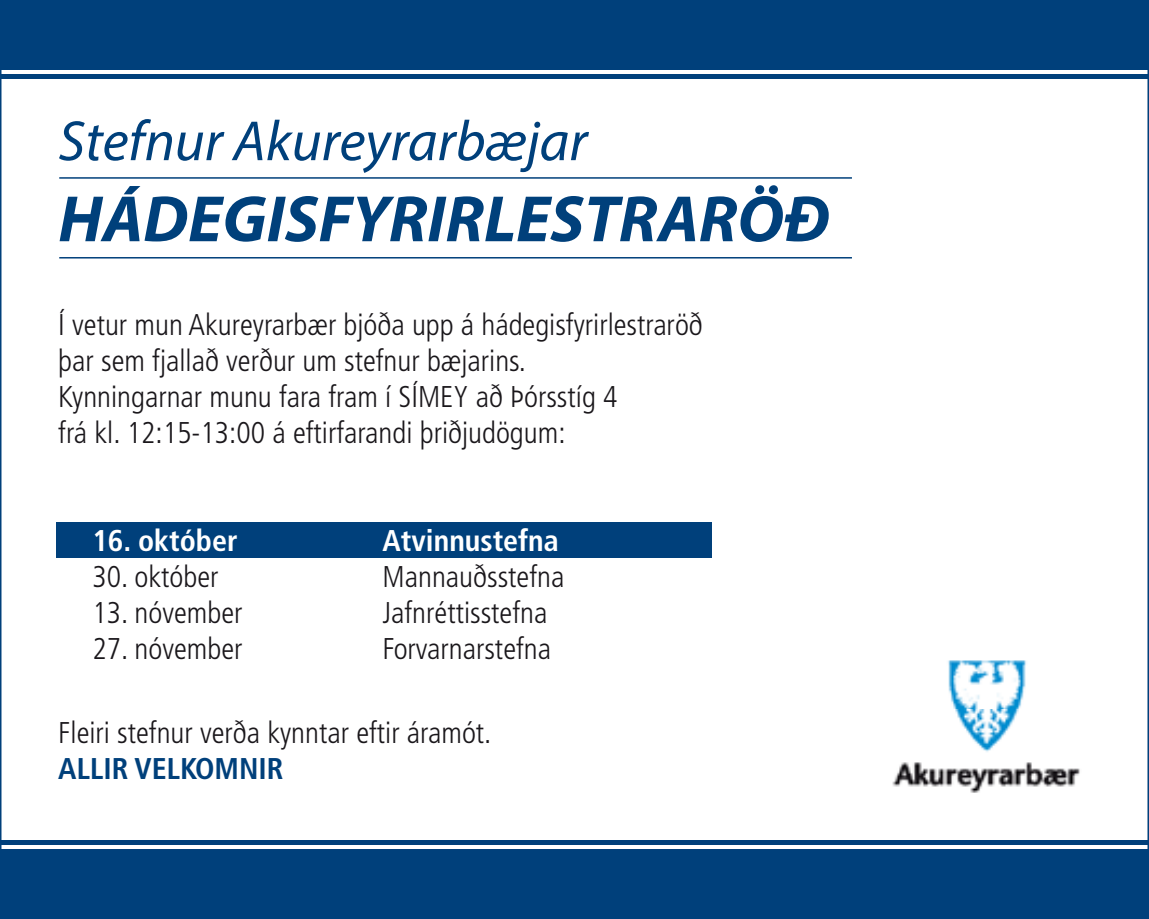
<style>
.page{position:relative;width:1149px;height:919px;background:#fff}
.page>*{position:absolute;margin:0;border:0;box-sizing:border-box;transform-origin:0 0}
.t1{font:italic 700 66px "Myriad Pro";color:#00407b}
.t2{font:italic 57px "Myriad Pro";color:#00407b}
.t3{font:300 condensed 30px/36px "Frutiger LT Std";color:#1a171b}
.t4{font:700 condensed 30px "Frutiger LT Std";color:#fff}
.t5{font:700 condensed 30px "Frutiger LT Std";color:#00407b}
</style>
<div class="page">
<div style="left:56px;top:522px;width:656px;height:36px;background:#00407b"></div>
<svg style="left:3px;top:844px;width:1142px;height:1px"></svg>
<hr style="left:0;top:840px;width:1148px;height:4px;background:#00407b">
<div style="left:0;top:849px;width:1148px;height:69px;background:#00407b"></div>
<div style="left:0;top:74px;width:1148px;height:5px;background:#00407b"></div>
<div style="left:0;top:0;width:1148px;height:70px;background:#00407b"></div>
<hr style="left:59px;top:257px;width:792px;height:1px;background:#00407b">
<hr style="left:59px;top:177px;width:792px;height:2px;background:#00407b">
<img style="left:892px;top:660px;width:188px;height:132px">
<h2 class="t2" style="left:58px;top:106px;width:530px">Stefnur Akureyrarbæjar</h2>
<h1 class="t1" style="left:58px;top:176px;width:772px">HÁDEGISFYRIRLESTRARÖÐ</h1>
<p class="t3" style="left:58px;top:307px;width:646px">Í vetur mun Akureyrarbær bjóða upp á hádegisfyrirlestraröð þar sem fjallað verður um stefnur bæjarins.<br>Kynningarnar munu fara fram í SÍMEY að Þórsstíg 4<br>frá kl. 12:15-13:00 á eftirfarandi þriðjudögum:</p>
<p class="t4" style="left:92px;top:522px;width:147px">16. október</p>
<p class="t4" style="left:382px;top:522px;width:178px">Atvinnustefna</p>
<p class="t3" style="left:92px;top:559px;width:128px">30. október</p>
<p class="t3" style="left:382px;top:559px;width:183px">Mannauðsstefna</p>
<p class="t3" style="left:92px;top:595px;width:151px">13. nóvember</p>
<p class="t3" style="left:382px;top:595px;width:166px">Jafnréttisstefna</p>
<p class="t3" style="left:92px;top:631px;width:151px">27. nóvember</p>
<p class="t3" style="left:382px;top:631px;width:170px">Forvarnarstefna</p>
<p class="t3" style="left:58px;top:715px;width:434px">Fleiri stefnur verða kynntar eftir áramót.</p>
<p class="t5" style="left:58px;top:750px;width:226px">ALLIR VELKOMNIR</p>
</div>
